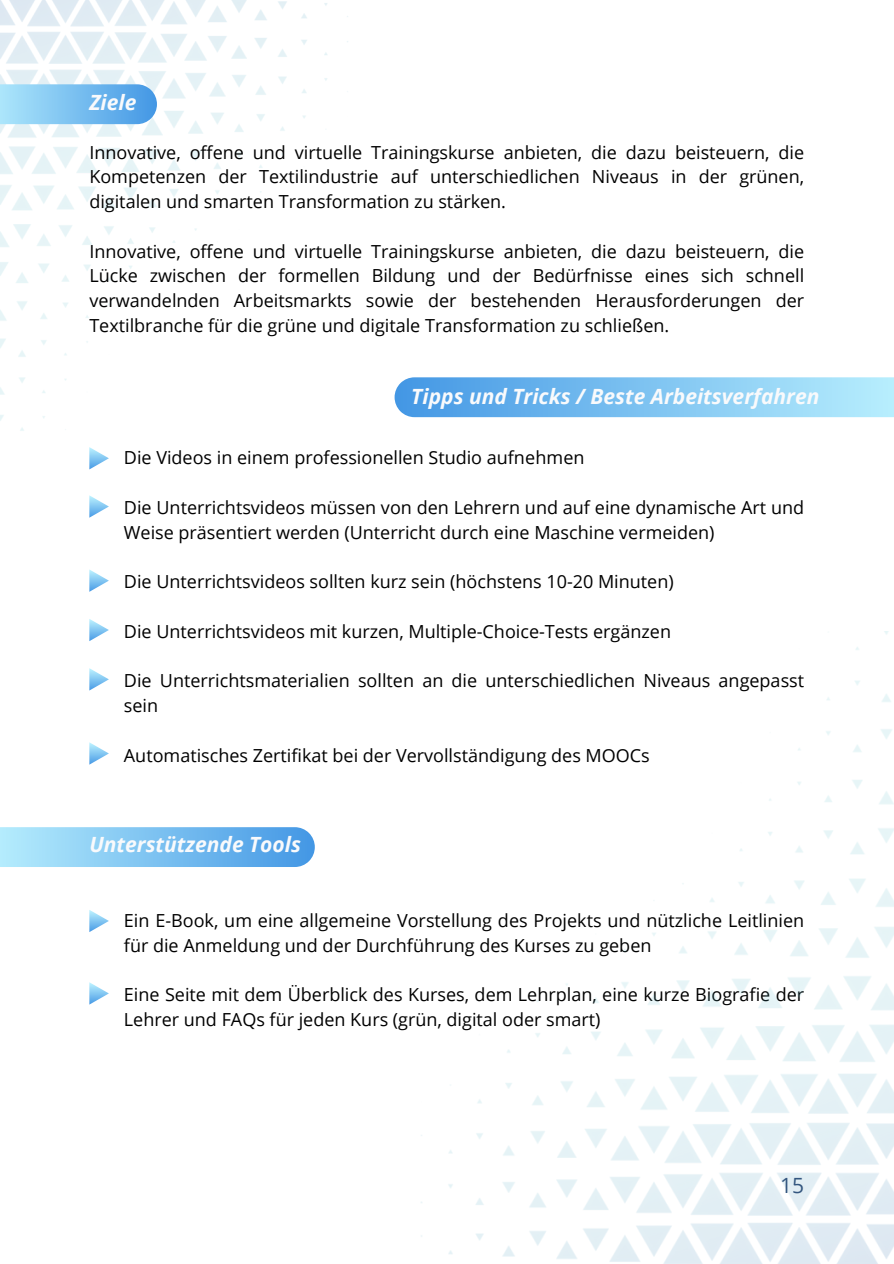
<style>
.page{position:relative;width:894px;height:1264px;background:#fff}
.page>*{position:absolute;margin:0;border:0;box-sizing:border-box;transform-origin:0 0}
.t1{font:italic 700 21px "Open Sans";color:#f9fafc}
.t2{font:21px "Open Sans";color:#33567f}
.t3{font:18px/24.8px "Open Sans";color:#000}
</style>
<div class="page">
<img style="left:0;top:0;width:447px;height:431px">
<svg style="left:0;top:84px;width:157px;height:40px;background:#7dc1f0"></svg>
<svg style="left:394px;top:377px;width:499px;height:40px;background:#80c3f1"></svg>
<svg style="left:0;top:827px;width:287px;height:40px;background:#81c5f1"></svg>
<img style="left:287px;top:631px;width:606px;height:632px">
<svg style="left:89px;top:447px;width:20px;height:22px"></svg>
<svg style="left:89px;top:495px;width:20px;height:22px"></svg>
<svg style="left:89px;top:569px;width:20px;height:23px"></svg>
<svg style="left:89px;top:619px;width:20px;height:22px"></svg>
<svg style="left:89px;top:668px;width:20px;height:22px"></svg>
<svg style="left:89px;top:742px;width:20px;height:22px"></svg>
<svg style="left:89px;top:910px;width:20px;height:22px"></svg>
<svg style="left:89px;top:982px;width:20px;height:22px"></svg>
<p class="t1" style="left:89px;top:87px;width:49px">Ziele</p>
<p class="t3" style="left:89px;top:139px;width:716px;text-align:justify">Innovative, offene und virtuelle Trainingskurse anbieten, die dazu beisteuern, die Kompetenzen der Textilindustrie auf unterschiedlichen Niveaus in der grünen, digitalen und smarten Transformation zu stärken.</p>
<h1 class="t3" style="left:89px;top:238px;width:716px;text-align:justify">Innovative, offene und virtuelle Trainingskurse anbieten, die dazu beisteuern, die Lücke zwischen der formellen Bildung und der Bedürfnisse eines sich schnell verwandelnden Arbeitsmarkts sowie der bestehenden Herausforderungen der Textilbranche für die grüne und digitale Transformation zu schließen.</h1>
<p class="t1" style="left:411px;top:381px;width:409px">Tipps und Tricks / Beste Arbeitsverfahren</p>
<p class="t3" style="left:124px;top:445px;width:462px">Die Videos in einem professionellen Studio aufnehmen</p>
<p class="t3" style="left:124px;top:494px;width:681px">Die Unterrichtsvideos müssen von den Lehrern und auf eine dynamische Art und<br>Weise präsentiert werden (Unterricht durch eine Maschine vermeiden)</p>
<h1 class="t3" style="left:124px;top:569px;width:551px">Die Unterrichtsvideos sollten kurz sein (höchstens 10-20 Minuten)</h1>
<p class="t3" style="left:124px;top:618px;width:548px">Die Unterrichtsvideos mit kurzen, Multiple-Choice-Tests ergänzen</p>
<p class="t3" style="left:124px;top:668px;width:681px">Die Unterrichtsmaterialien sollten an die unterschiedlichen Niveaus angepasst sein</p>
<p class="t3" style="left:124px;top:742px;width:527px">Automatisches Zertifikat bei der Vervollständigung des MOOCs</p>
<h1 class="t1" style="left:89px;top:830px;width:213px">Unterstützende Tools</h1>
<p class="t3" style="left:124px;top:907px;width:681px">Ein E-Book, um eine allgemeine Vorstellung des Projekts und nützliche Leitlinien für die Anmeldung und der Durchführung des Kurses zu geben</p>
<p class="t3" style="left:124px;top:982px;width:681px">Eine Seite mit dem Überblick des Kurses, dem Lehrplan, eine kurze Biografie der<br>Lehrer und FAQs für jeden Kurs (grün, digital oder smart)</p>
<p class="t2" style="left:780px;top:1170px;width:25px">15</p>
</div>
